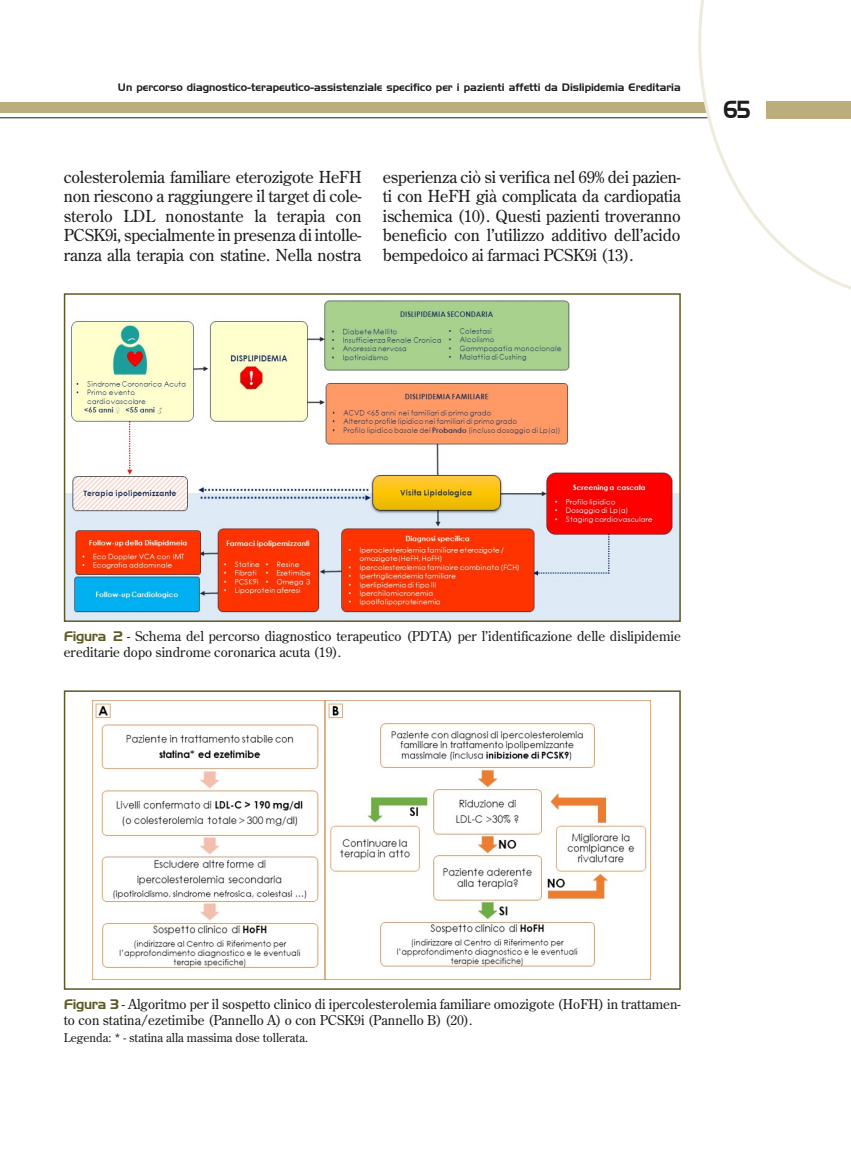
<style>
.page{position:relative;width:851px;height:1149px;background:#fff}
.page>*{position:absolute;margin:0;border:0;box-sizing:border-box;transform-origin:0 0}
.t1{font:24px "Handel Gothic BT";color:#1d1d1b;scale:.8 1}
.t2{font:16.5px/19.5px "Century Old Style Std";letter-spacing:-.01em;color:#1d1d1b;text-align:justify}
.t3{font:13.5px/16.5px "Century Old Style Std";color:#1d1d1b}
.t4{font:12px "Century Old Style Std";color:#1d1d1b}
.t5{font:10.5px "Handel Gothic BT";color:#1d1d1b}
.s1{font-family:"Handel Gothic BT";color:#5e5a25}
</style>
<div class="page">
<hr style="left:0;top:117px;width:850px;height:1px;background:#1d1d1b">
<div style="left:0;top:102px;width:850px;height:11px;background:#bbae7c"></div>
<svg style="left:698px;top:0;width:152px;height:289px"></svg>
<div style="left:765px;top:101px;width:85px;height:17px;background:#bbae7c"></div>
<img style="left:67px;top:300px;width:610px;height:318px">
<div style="left:64px;top:293px;width:616px;height:328px;border:2px solid #5e5a25"></div>
<img style="left:93px;top:700px;width:557px;height:279px">
<div style="left:64px;top:690px;width:616px;height:299px;border:2px solid #5e5a25"></div>
<p class="t5" style="left:118px;top:81px;width:564px">Un percorso diagnostico-terapeutico-assistenziale specifico per i pazienti affetti da Dislipidemia Ereditaria</p>
<p class="t2" style="left:64px;top:167px;width:299px">colesterolemia familiare eterozigote HeFH non riescono a raggiungere il target di cole&shy;sterolo LDL nonostante la terapia con PCSK9i, specialmente in presenza di intolle&shy;ranza alla terapia con statine. Nella nostra</p>
<p class="t2" style="left:383px;top:167px;width:299px">esperienza ciò si verifica nel 69% dei pazien&shy;ti con HeFH già complicata da cardiopatia ischemica (10). Questi pazienti troveranno beneficio con l’utilizzo additivo dell’acido bempedoico ai farmaci PCSK9i (13).</p>
<h1 class="t1" style="left:723px;top:95px;width:35px">65</h1>
<p class="t3" style="left:64px;top:627px;width:618px"><span class="s1">Figura 2</span> - Schema del percorso diagnostico terapeutico (PDTA) per l’identificazione delle dislipidemie ereditarie dopo sindrome coronarica acuta (19).</p>
<p class="t3" style="left:64px;top:994px;width:618px"><span class="s1">Figura 3</span> - Algoritmo per il sospetto clinico di ipercolesterolemia familiare omozigote (HoFH) in trattamen&shy;to con statina/ezetimibe (Pannello A) o con PCSK9i (Pannello B) (20).</p>
<p class="t4" style="left:64px;top:1029px;width:246px">Legenda: * - statina alla massima dose tollerata.</p>
</div>
